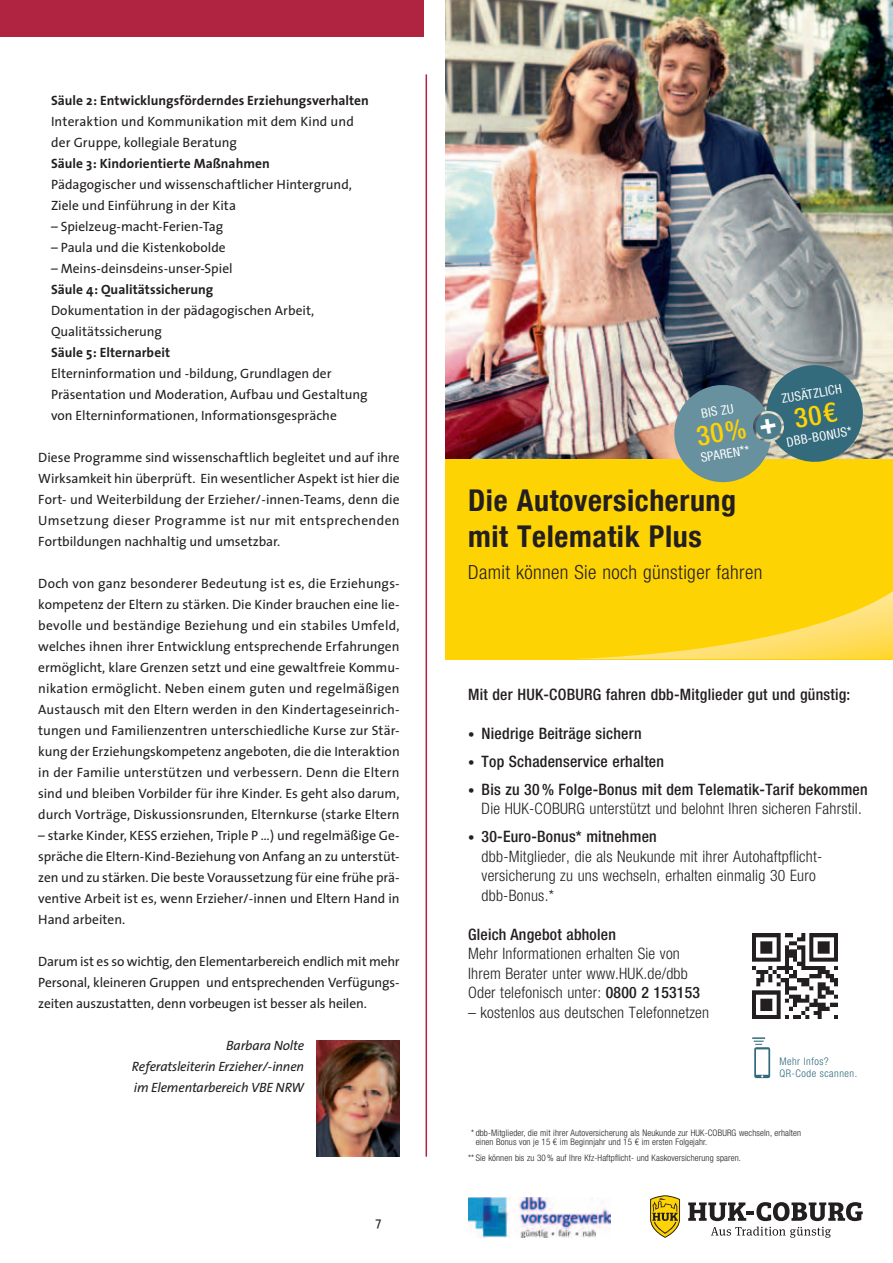
<style>
.page{position:relative;width:893px;height:1263px;background:#fff}
.page>*{position:absolute;margin:0;border:0;box-sizing:border-box;transform-origin:0 0}
.t1{font:700 condensed 30px/36px "Helvetica Neue LT Com";letter-spacing:.02em;color:#231f20}
.t2{font:300 condensed 19.5px "Helvetica Neue LT Com";letter-spacing:.02em;color:#231f20}
.t3{font:300 condensed 15.75px/19.5px "Helvetica Neue LT Com";letter-spacing:.015em;color:#231f20}
.t4{font:500 condensed 15.75px "Helvetica Neue LT Com";letter-spacing:.015em;color:#231f20}
.t5{font:13.5px/21px "The Sans";color:#231f20}
.t6{font:700 13.5px "The Sans";letter-spacing:.005em;color:#231f20}
.t7{font:italic 13.5px/21px "The Sans";letter-spacing:-.015em;color:#231f20;text-align:justify}
.t8{font:condensed 12.75px "Helvetica Neue LT Com";color:#fff}
.t9{font:12.75px "The Sans";color:#231f20}
.t10{font:300 condensed 10.5px/12px "Helvetica Neue LT Com";letter-spacing:.05em;color:#336a7c}
.t11{font:300 condensed 9px/9px "Helvetica Neue LT Com";letter-spacing:.015em;color:#231f20}
.s1{font-weight:300;font-size:12.75px}
.s2{font-size:12.75px}
.s3{font-weight:500}
</style>
<div class="page">
<div style="left:0;top:0;width:423px;height:37px;background:#b02442"></div>
<img style="left:446px;top:0;width:447px;height:459px">
<div style="left:446px;top:459px;width:447px;height:200px;background:#fed304"></div>
<img style="left:577px;top:591px;width:316px;height:68px">
<svg style="left:688px;top:1202px;width:175px;height:36px"></svg>
<svg style="left:650px;top:1195px;width:30px;height:43px"></svg>
<img style="left:468px;top:1198px;width:143px;height:40px">
<img style="left:752px;top:933px;width:85px;height:85px">
<svg style="left:753px;top:1037px;width:17px;height:41px"></svg>
<hr style="left:426px;top:74px;width:1px;height:1083px;background:#b02442">
<img style="left:317px;top:1040px;width:83px;height:117px">
<svg style="left:670px;top:361px;width:197px;height:122px;background:#738a77"></svg>
<p class="t6" style="left:51px;top:89px;width:319px">Säule 2: Entwicklungsförderndes Erziehungsverhalten</p>
<p class="t5" style="left:51px;top:111px;width:304px">Interaktion und Kommunikation mit dem Kind und der Gruppe, kollegiale Beratung</p>
<p class="t6" style="left:51px;top:152px;width:220px">Säule 3: Kindorientierte Maßnahmen</p>
<p class="t5" style="left:51px;top:174px;width:302px">Pädagogischer und wissenschaftlicher Hintergrund,<br>Ziele und Einführung in der Kita</p>
<p class="t5" style="left:51px;top:216px;width:174px">– Spielzeug-macht-Ferien-Tag</p>
<p class="t5" style="left:51px;top:237px;width:176px">– Paula und die Kistenkobolde</p>
<p class="t5" style="left:51px;top:258px;width:183px">– Meins-deinsdeins-unser-Spiel</p>
<p class="t6" style="left:51px;top:278px;width:164px">Säule 4: Qualitätssicherung</p>
<p class="t5" style="left:51px;top:300px;width:265px">Dokumentation in der pädagogischen Arbeit,<br>Qualitätssicherung</p>
<p class="t6" style="left:51px;top:341px;width:121px">Säule 5: Elternarbeit</p>
<p class="t5" style="left:51px;top:363px;width:318px">Elterninformation und -bildung, Grundlagen der<br>Präsentation und Moderation, Aufbau und Gestaltung von Elterninformationen, Informationsgespräche</p>
<p class="t5" style="left:38px;top:447px;width:363px;text-align:justify">Diese Programme sind wissenschaftlich begleitet und auf ihre Wirksamkeit hin überprüft. Ein wesentlicher Aspekt ist hier die Fort- und Weiterbildung der Erzieher/-innen-Teams, denn die Umsetzung dieser Programme ist nur mit entsprechenden Fortbildungen nachhaltig und umsetzbar.</p>
<p class="t5" style="left:38px;top:573px;width:363px;text-align:justify">Doch von ganz besonderer Bedeutung ist es, die Erziehungs&shy;kompetenz der Eltern zu stärken. Die Kinder brauchen eine lie&shy;bevolle und beständige Beziehung und ein stabiles Umfeld, welches ihnen ihrer Entwicklung entsprechende Erfahrungen ermöglicht, klare Grenzen setzt und eine gewaltfreie Kommu&shy;nikation ermöglicht. Neben einem guten und regelmäßigen Austausch mit den Eltern werden in den Kindertageseinrich&shy;tungen und Familienzentren unterschiedliche Kurse zur Stär&shy;kung der Erziehungskompetenz angeboten, die die Interaktion in der Familie unterstützen und verbessern. Denn die Eltern sind und bleiben Vorbilder für ihre Kinder. Es geht also darum, durch Vorträge, Diskussionsrunden, Elternkurse (starke Eltern</p>
<p class="t5" style="left:38px;top:825px;width:363px;text-align:justify">– starke Kinder, KESS erziehen, Triple P …) und regelmäßige Ge&shy;spräche die Eltern-Kind-Beziehung von Anfang an zu unterstüt&shy;zen und zu stärken. Die beste Voraussetzung für eine frühe prä&shy;ventive Arbeit ist es, wenn Erzieher/-innen und Eltern Hand in Hand arbeiten.</p>
<p class="t5" style="left:38px;top:951px;width:363px;text-align:justify">Darum ist es so wichtig, den Elementarbereich endlich mit mehr Personal, kleineren Gruppen und entsprechenden Verfügungs&shy;zeiten auszustatten, denn vorbeugen ist besser als heilen.</p>
<p class="t7" style="left:132px;top:1035px;width:174px;text-indent:94px">Barbara Nolte Referatsleiterin Erzieher/-innen im Elementarbereich VBE NRW</p>
<p class="t9" style="left:376px;top:1210px;width:7px">7</p>
<p class="t8" style="left:700px;top:406px;width:34px;rotate:-10deg">BIS ZU</p>
<p class="t8" style="left:700px;top:450px;width:51px;rotate:-10deg">SPAREN**</p>
<h1 class="t1" style="left:468px;top:483px;width:270px">Die Autoversicherung mit Telematik Plus</h1>
<h2 class="t2" style="left:468px;top:561px;width:296px">Damit können Sie noch günstiger fahren</h2>
<p class="t8" style="left:780px;top:392px;width:62px;rotate:-10deg">ZUSÄTZLICH</p>
<p class="t8" style="left:785px;top:435px;width:67px;rotate:-10deg">DBB-BONUS*</p>
<p class="t4" style="left:468px;top:684px;width:384px">Mit der HUK-COBURG fahren dbb-Mitglieder gut und günstig:</p>
<p class="t4" style="left:468px;top:723px;width:175px"><span class="s1">•</span> Niedrige Beiträge sichern</p>
<p class="t4" style="left:468px;top:751px;width:197px"><span class="s1">•</span> Top Schadenservice erhalten</p>
<p class="t3" style="left:468px;top:779px;width:401px;text-align:center"><span class="s2">•</span> <span class="s3">Bis zu 30 % Folge-Bonus mit dem Telematik-Tarif bekommen<br></span>Die HUK-COBURG unterstützt und belohnt Ihren sicheren Fahrstil.</p>
<p class="t3" style="left:482px;top:827px;width:342px;text-indent:-13px"><span class="s2">•</span> <span class="s3">30-Euro-Bonus* mitnehmen<br></span>dbb-Mitglieder, die als Neukunde mit ihrer Autohaftpflicht&shy;versicherung zu uns wechseln, erhalten einmalig 30 Euro dbb-Bonus.*</p>
<p class="t4" style="left:468px;top:924px;width:149px">Gleich Angebot abholen</p>
<p class="t3" style="left:468px;top:944px;width:233px">Mehr Informationen erhalten Sie von<br>Ihrem Berater unter www.HUK.de/dbb<br>Oder telefonisch unter: <span class="s3">0800 2 153153</span></p>
<p class="t3" style="left:468px;top:1002px;width:243px">– kostenlos aus deutschen Telefonnetzen</p>
<p class="t10" style="left:779px;top:1055px;width:79px">Mehr Infos?<br>QR-Code scannen.</p>
<p class="t11" style="left:476px;top:1128px;width:327px;text-indent:-4px">* dbb-Mitglieder, die mit ihrer Autoversicherung als Neukunde zur HUK-COBURG wechseln, erhalten einen Bonus von je 15 € im Beginnjahr und 15 € im ersten Folgejahr.</p>
<p class="t11" style="left:468px;top:1153px;width:274px">** Sie können bis zu 30 % auf Ihre Kfz-Haftpflicht- und Kaskoversicherung sparen.</p>
</div>
